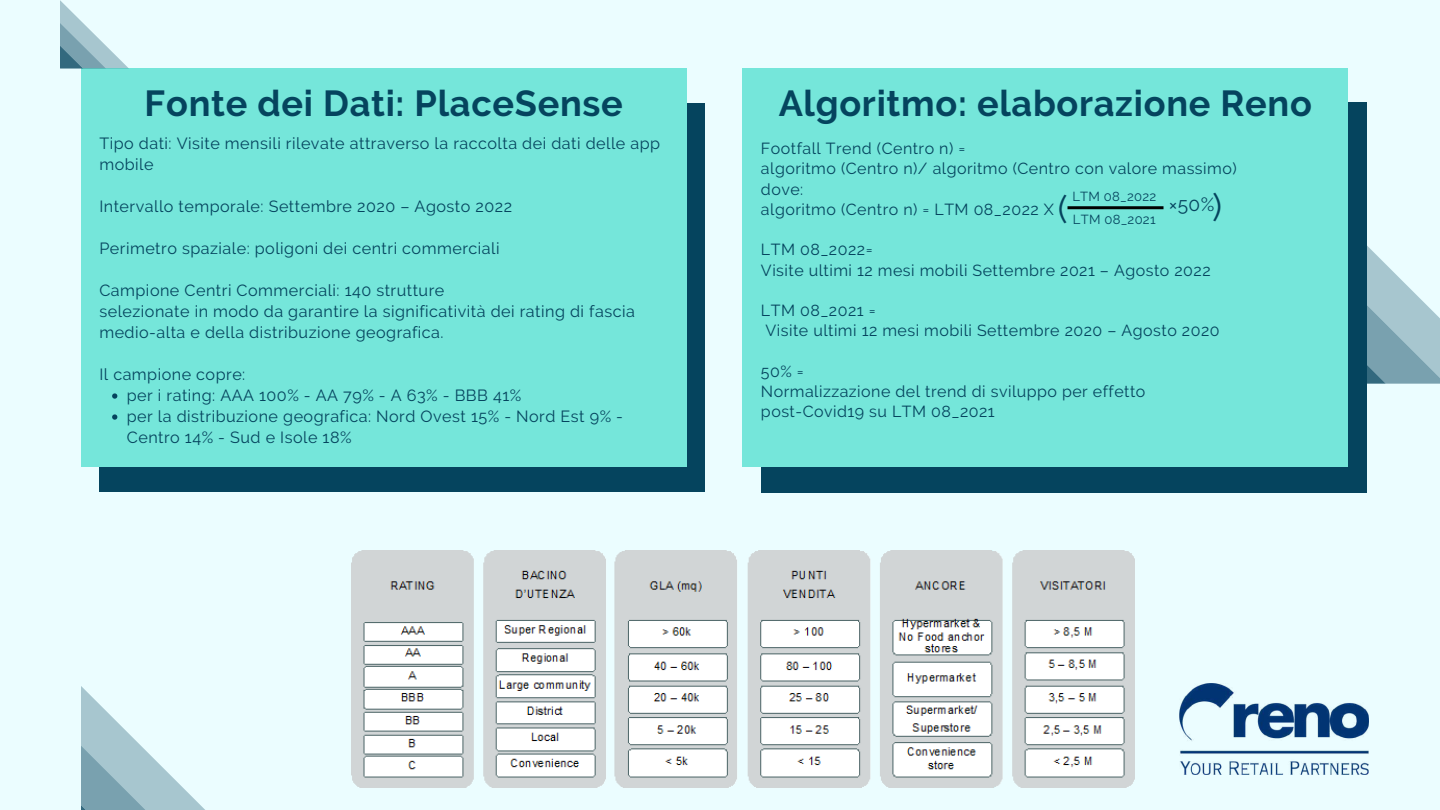
<style>
.page{position:relative;width:1440px;height:810px;background:#ebfdff}
.page>*{position:absolute;margin:0;border:0;box-sizing:border-box;transform-origin:0 0}
.t1{font:37px "Raleway";color:#05445e}
.t2{font:700 36.1px "Raleway";letter-spacing:.02em;color:#05445e}
.t3{font:19.1px "Raleway";color:#05445e}
.t4{font:16.2px/21px "Raleway";letter-spacing:.03em;color:#05445e}
.t5{font:16px/20.2px "Raleway";letter-spacing:.03em;color:#05445e}
.t6{font:13.1px/22.9px "Raleway";letter-spacing:.02em;color:#05445e}
</style>
<div class="page">
<div style="left:99px;top:104px;width:606px;height:388px;background:#05445e"></div>
<div style="left:81px;top:69px;width:605px;height:398px;background:#75e6da"></div>
<svg style="left:60px;top:0;width:68px;height:69px"></svg>
<svg style="left:1366px;top:204px;width:74px;height:180px"></svg>
<svg style="left:81px;top:686px;width:124px;height:124px"></svg>
<div style="left:761px;top:102px;width:605px;height:390px;background:#05445e"></div>
<div style="left:743px;top:69px;width:605px;height:398px;background:#75e6da"></div>
<img style="left:1179px;top:684px;width:189px;height:90px">
<hr style="left:1068px;top:206px;width:96px;height:3px;background:#000">
<img style="left:351px;top:551px;width:783px;height:237px">
<svg style="left:112px;top:393px;width:5px;height:6px"></svg>
<svg style="left:112px;top:414px;width:5px;height:6px"></svg>
<h2 class="t2" style="left:145px;top:82px;width:480px">Fonte dei Dati: PlaceSense</h2>
<h2 class="t2" style="left:779px;top:82px;width:535px">Algoritmo: elaborazione Reno</h2>
<p class="t4" style="left:99px;top:133px;width:562px">Tipo dati: Visite mensili rilevate attraverso la raccolta dei dati delle app mobile</p>
<p class="t4" style="left:99px;top:196px;width:414px">Intervallo temporale: Settembre 2020 – Agosto 2022</p>
<p class="t4" style="left:99px;top:238px;width:402px">Perimetro spaziale: poligoni dei centri commerciali</p>
<p class="t4" style="left:99px;top:280px;width:537px">Campione Centri Commerciali: 140 strutture<br>selezionate in modo da garantire la significatività dei rating di fascia medio-alta e della distribuzione geografica.</p>
<p class="t4" style="left:99px;top:364px;width:147px">Il campione copre:</p>
<p class="t4" style="left:127px;top:385px;width:498px">per i rating: AAA 100% - AA 79% - A 63% - BBB 41%<br>per la distribuzione geografica: Nord Ovest 15% - Nord Est 9% -<br>Centro 14% - Sud e Isole 18%</p>
<p class="t5" style="left:761px;top:138px;width:477px">Footfall Trend (Centro n) =<br>algoritmo (Centro n)/ algoritmo (Centro con valore massimo) dove:<br>algoritmo (Centro n) = LTM 08_2022 X</p>
<p class="t5" style="left:761px;top:240px;width:451px">LTM 08_2022=<br>Visite ultimi 12 mesi mobili Settembre 2021 – Agosto 2022</p>
<p class="t5" style="left:761px;top:300px;width:460px">LTM 08_2021 =<br>Visite ultimi 12 mesi mobili Settembre 2020 – Agosto 2020</p>
<p class="t5" style="left:761px;top:361px;width:386px">50% =<br>Normalizzazione del trend di sviluppo per effetto post-Covid19 su LTM 08_2021</p>
<h1 class="t1" style="left:1058px;top:187px;width:11px">(</h1>
<p class="t6" style="left:1072px;top:185px;width:85px">LTM 08_2022<br>LTM 08_2021</p>
<p class="t3" style="left:1169px;top:193px;width:47px">×50%</p>
<h1 class="t1" style="left:1222px;top:229px;width:11px;rotate:-180deg">(</h1>
</div>
